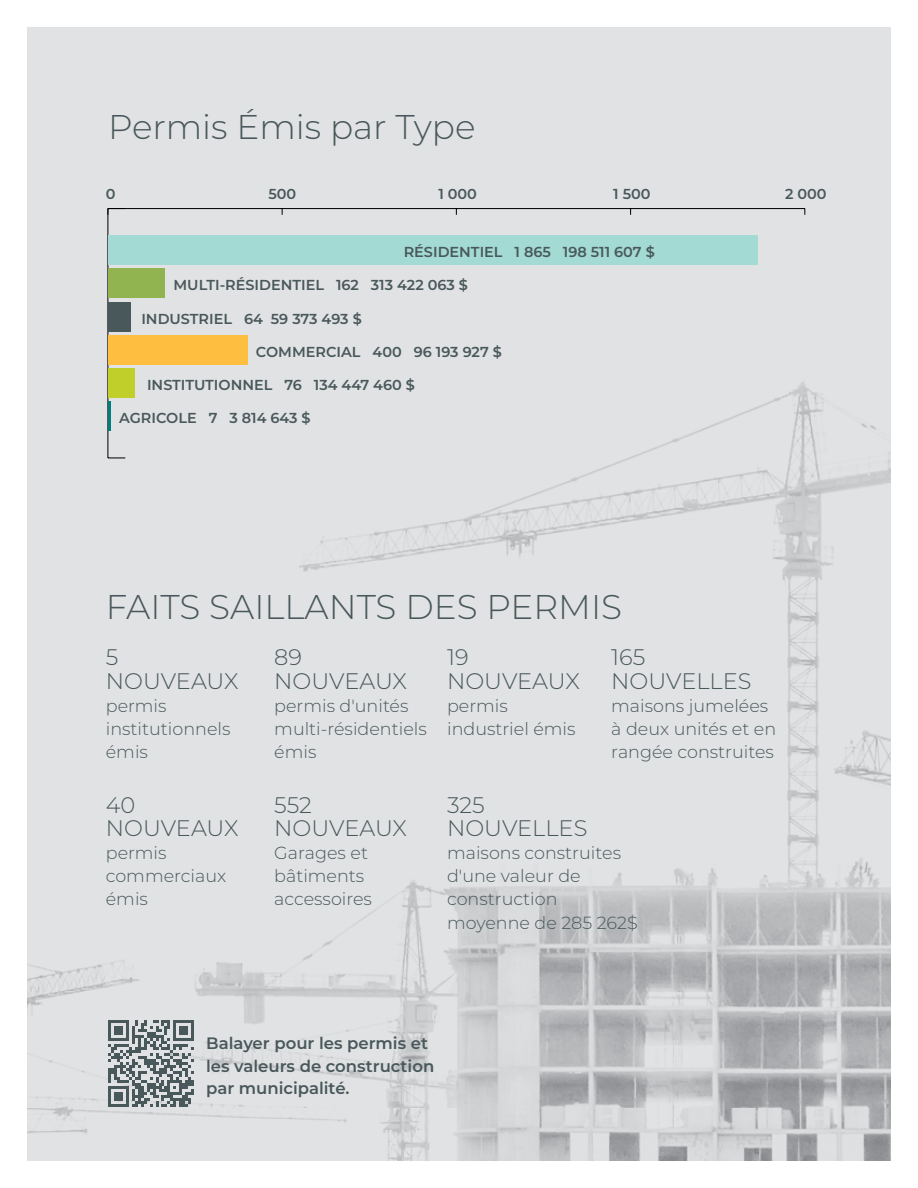
<style>
.page{position:relative;width:918px;height:1188px;background:#fff}
.page>*{position:absolute;margin:0;border:0;box-sizing:border-box;transform-origin:0 0}
.t1{font:300 34.35px "Montserrat";color:#49585b}
.t2{font:300 22.5px/23.1px "Montserrat";color:#49585b}
.t3{font:300 17.55px/23.1px "Montserrat";color:#49585b}
.t4{font:600 16.5px/22.5px "Montserrat";color:#49585b}
.t5{font:600 14.4px "Montserrat";color:#49585b}
</style>
<div class="page">
<img style="left:27px;top:27px;width:864px;height:1082px">
<img style="left:27px;top:1109px;width:864px;height:52px">
<hr style="left:108px;top:209px;width:1px;height:249px;background:#000">
<svg style="left:108px;top:458px;width:17px;height:1px"></svg>
<hr style="left:108px;top:208px;width:697px;height:1px;background:#000">
<svg style="left:108px;top:209px;width:17px;height:6px"></svg>
<hr style="left:108px;top:401px;width:2px;height:30px;background:#007f7d">
<div style="left:108px;top:368px;width:26px;height:30px;background:#c0cf29"></div>
<div style="left:108px;top:335px;width:139px;height:30px;background:#febf40"></div>
<div style="left:108px;top:302px;width:22px;height:30px;background:#49585b"></div>
<div style="left:108px;top:268px;width:56px;height:30px;background:#91b451"></div>
<div style="left:108px;top:235px;width:650px;height:30px;background:#a3dad4"></div>
<svg style="left:108px;top:1020px;width:86px;height:87px;background:#91999b"></svg>
<h1 class="t1" style="left:108px;top:103px;width:369px">Permis Émis par Type</h1>
<p class="t5" style="left:106px;top:183px;width:11px">0</p>
<p class="t5" style="left:268px;top:183px;width:29px">500</p>
<p class="t5" style="left:438px;top:183px;width:40px">1 000</p>
<p class="t5" style="left:613px;top:183px;width:39px">1 500</p>
<p class="t5" style="left:785px;top:183px;width:43px">2 000</p>
<p class="t5" style="left:404px;top:242px;width:253px">RÉSIDENTIEL 1 865 198 511 607 $</p>
<p class="t5" style="left:173px;top:275px;width:296px">MULTI-RÉSIDENTIEL 162 313 422 063 $</p>
<p class="t5" style="left:141px;top:308px;width:222px">INDUSTRIEL 64 59 373 493 $</p>
<p class="t5" style="left:256px;top:342px;width:248px">COMMERCIAL 400 96 193 927 $</p>
<p class="t5" style="left:147px;top:375px;width:269px">INSTITUTIONNEL 76 134 447 460 $</p>
<p class="t5" style="left:119px;top:408px;width:193px">AGRICOLE 7 3 814 643 $</p>
<h1 class="t1" style="left:106px;top:583px;width:518px">FAITS SAILLANTS DES PERMIS</h1>
<p class="t2" style="left:106px;top:645px;width:134px">5<br>NOUVEAUX</p>
<p class="t3" style="left:106px;top:693px;width:126px">permis institutionnels émis</p>
<p class="t2" style="left:106px;top:793px;width:134px">40<br>NOUVEAUX</p>
<p class="t3" style="left:106px;top:841px;width:122px">permis commerciaux émis</p>
<p class="t2" style="left:274px;top:645px;width:134px">89<br>NOUVEAUX</p>
<p class="t3" style="left:274px;top:693px;width:154px">permis d'unités multi-résidentiels émis</p>
<p class="t2" style="left:447px;top:645px;width:134px">19<br>NOUVEAUX</p>
<p class="t3" style="left:447px;top:693px;width:130px">permis industriel émis</p>
<p class="t2" style="left:611px;top:645px;width:142px">165<br>NOUVELLES</p>
<p class="t3" style="left:611px;top:693px;width:166px">maisons jumelées à deux unités et en rangée construites</p>
<p class="t2" style="left:274px;top:793px;width:134px">552<br>NOUVEAUX</p>
<p class="t3" style="left:274px;top:841px;width:99px">Garages et bâtiments accessoires</p>
<p class="t2" style="left:447px;top:793px;width:142px">325<br>NOUVELLES</p>
<p class="t3" style="left:447px;top:841px;width:192px">maisons construites d'une valeur de construction moyenne de 285 262$</p>
<p class="t4" style="left:206px;top:1031px;width:230px">Balayer pour les permis et les valeurs de construction par municipalité.</p>
</div>
